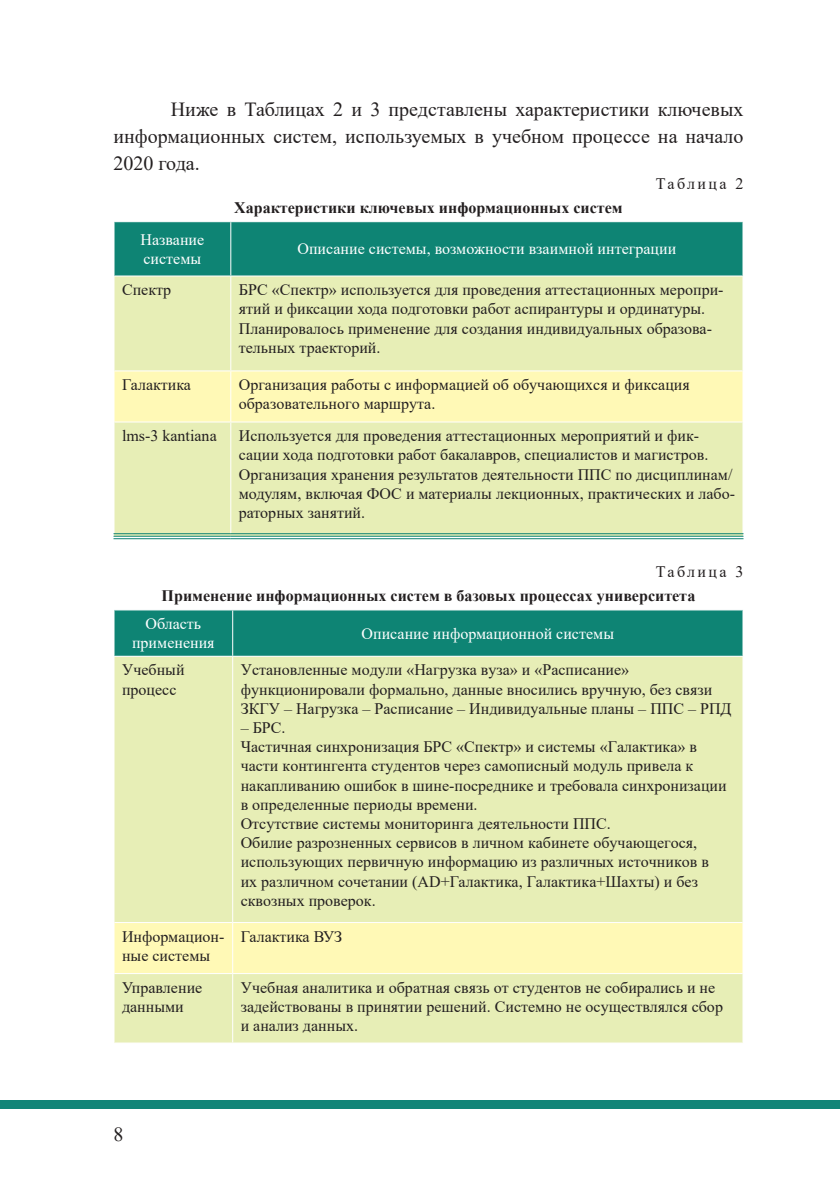
<style>
.page{position:relative;width:840px;height:1191px;background:#fff}
.page>*{position:absolute;margin:0;border:0;box-sizing:border-box;transform-origin:0 0}
.t1{font:20px/27px "Times New Roman";color:#231f20;text-align:justify}
.t2{font:16px/19.2px "Times New Roman";color:#231f20}
.t3{font:16px/19.2px "Times New Roman";color:#fff}
.t4{font:700 16px "Times New Roman";color:#231f20}
.t5{font:16px "Times New Roman";letter-spacing:.15em;color:#231f20}
</style>
<div class="page">
<div style="left:0;top:1100px;width:839px;height:8px;background:#128578"></div>
<div style="left:114px;top:222px;width:628px;height:53px;background:#0e8474"></div>
<div style="left:114px;top:276px;width:628px;height:94px;background:#e7eeb6"></div>
<div style="left:114px;top:371px;width:628px;height:50px;background:#fff9b6"></div>
<div style="left:114px;top:422px;width:628px;height:114px;background:#e7eeb6"></div>
<hr style="left:230px;top:222px;width:1px;height:53px;background:#fff">
<hr style="left:230px;top:422px;width:1px;height:111px;background:#fff">
<hr style="left:113px;top:533px;width:118px;height:1px;background:#0e8474">
<hr style="left:113px;top:536px;width:118px;height:1px;background:#0e8474">
<hr style="left:113px;top:538px;width:118px;height:1px;background:#0e8474">
<hr style="left:231px;top:533px;width:512px;height:1px;background:#0e8474">
<hr style="left:231px;top:536px;width:512px;height:1px;background:#0e8474">
<hr style="left:231px;top:538px;width:512px;height:1px;background:#0e8474">
<hr style="left:230px;top:371px;width:1px;height:50px;background:#fff">
<hr style="left:230px;top:276px;width:1px;height:94px;background:#fff">
<div style="left:114px;top:610px;width:628px;height:46px;background:#0e8474"></div>
<div style="left:114px;top:657px;width:628px;height:385px;background:#e7eeb6"></div>
<div style="left:114px;top:923px;width:628px;height:50px;background:#fff9b6"></div>
<hr style="left:232px;top:610px;width:1px;height:46px;background:#fff">
<hr style="left:232px;top:974px;width:1px;height:68px;background:#fff">
<hr style="left:232px;top:657px;width:1px;height:265px;background:#fff">
<hr style="left:114px;top:922px;width:118px;height:1px;background:#fff">
<hr style="left:232px;top:922px;width:510px;height:1px;background:#fff">
<hr style="left:232px;top:923px;width:1px;height:50px;background:#fff">
<hr style="left:114px;top:973px;width:118px;height:1px;background:#fff">
<hr style="left:232px;top:973px;width:510px;height:1px;background:#fff">
<p class="t1" style="left:113px;top:95px;width:631px;text-indent:57px">Ниже в Таблицах 2 и 3 представлены характеристики ключевых информационных систем, используемых в учебном процессе на начало 2020 года.</p>
<p class="t5" style="left:655px;top:172px;width:89px">Таблица 2</p>
<p class="t4" style="left:234px;top:196px;width:390px">Характеристики ключевых информационных систем</p>
<p class="t3" style="left:140px;top:229px;width:65px">Название системы</p>
<p class="t3" style="left:297px;top:239px;width:380px">Описание системы, возможности взаимной интеграции</p>
<p class="t2" style="left:122px;top:280px;width:51px">Спектр</p>
<p class="t2" style="left:239px;top:280px;width:486px">БРС «Спектр» используется для проведения аттестационных меропри&shy;ятий и фиксации хода подготовки работ аспирантуры и ординатуры.<br>Планировалось применение для создания индивидуальных образова&shy;тельных траекторий.</p>
<p class="t2" style="left:122px;top:374px;width:70px">Галактика</p>
<p class="t2" style="left:239px;top:374px;width:452px">Организация работы с информацией об обучающихся и фиксация образовательного маршрута.</p>
<p class="t2" style="left:122px;top:425px;width:96px">lms-3 kantiana</p>
<p class="t2" style="left:239px;top:425px;width:497px">Используется для проведения аттестационных мероприятий и фик&shy;сации хода подготовки работ бакалавров, специалистов и магистров.<br>Организация хранения результатов деятельности ППС по дисциплинам/ модулям, включая ФОС и материалы лекционных, практических и лабо&shy;раторных занятий.</p>
<p class="t5" style="left:655px;top:561px;width:89px">Таблица 3</p>
<p class="t4" style="left:161px;top:584px;width:535px">Применение информационных систем в базовых процессах университета</p>
<p class="t3" style="left:132px;top:613px;width:84px;text-align:center">Область применения</p>
<p class="t3" style="left:361px;top:623px;width:254px">Описание информационной системы</p>
<p class="t2" style="left:122px;top:660px;width:64px">Учебный процесс</p>
<p class="t2" style="left:240px;top:660px;width:492px">Установленные модули «Нагрузка вуза» и «Расписание» функционировали формально, данные вносились вручную, без связи<br>ЗКГУ – Нагрузка – Расписание – Индивидуальные планы – ППС – РПД</p>
<p class="t2" style="left:240px;top:717px;width:487px">– БРС.<br>Частичная синхронизация БРС «Спектр» и системы «Галактика» в части контингента студентов через самописный модуль привела к накапливанию ошибок в шине-посреднике и требовала синхронизации в определенные периоды времени.<br>Отсутствие системы мониторинга деятельности ППС.<br>Обилие разрозненных сервисов в личном кабинете обучающегося, использующих первичную информацию из различных источников в их различном сочетании (AD+Галактика, Галактика+Шахты) и без сквозных проверок.</p>
<p class="t2" style="left:122px;top:926px;width:104px">Информацион&shy;ные системы</p>
<p class="t2" style="left:240px;top:926px;width:103px">Галактика ВУЗ</p>
<p class="t2" style="left:122px;top:977px;width:82px">Управление данными</p>
<p class="t2" style="left:240px;top:977px;width:483px">Учебная аналитика и обратная связь от студентов не собирались и не задействованы в принятии решений. Системно не осуществлялся сбор и анализ данных.</p>
<p class="t1" style="left:113px;top:1120px;width:11px">8</p>
</div>
